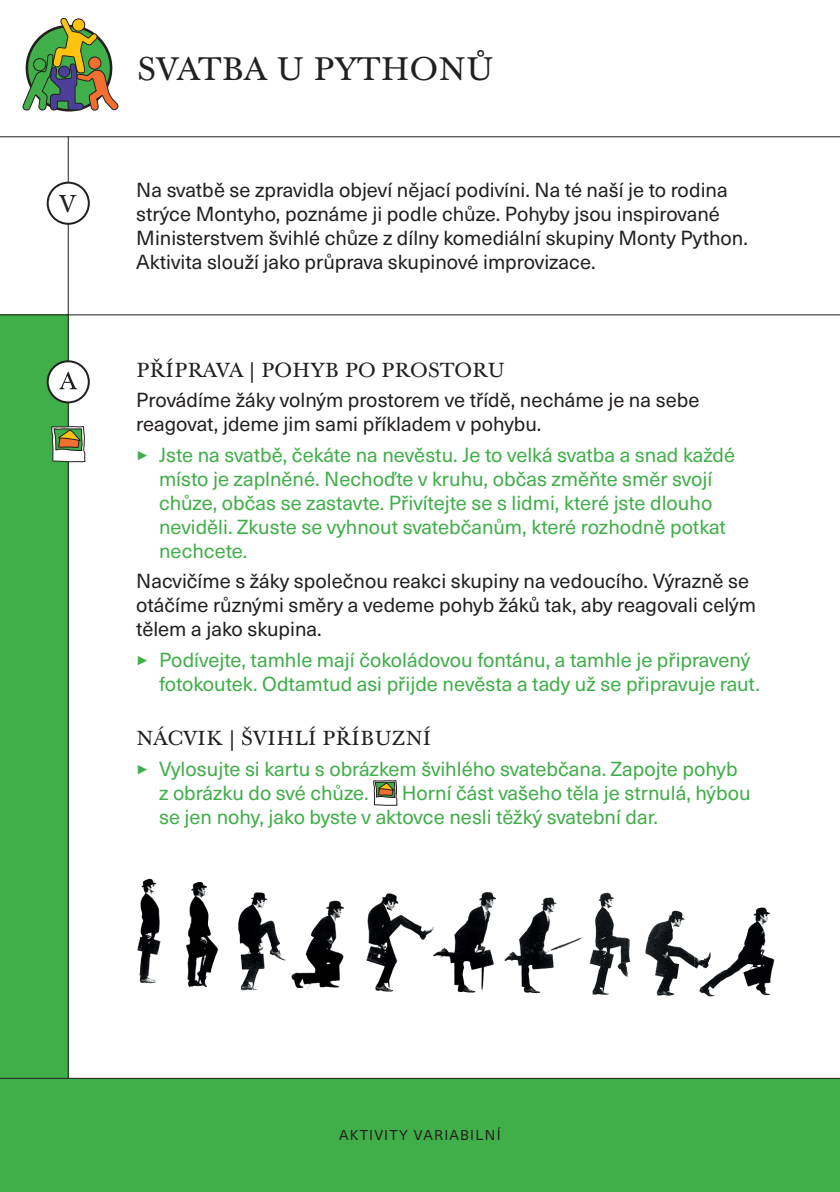
<style>
.page{position:relative;width:840px;height:1192px;background:#fff}
.page>*{position:absolute;margin:0;border:0;box-sizing:border-box;transform-origin:0 0}
.Hlavní_nadpis_16{font:32px "Baskerville 10 Pro";color:#231f20}
.Nadpis_12{font:24px "Baskerville 10 Pro";color:#231f20}
.Poznámky_10_Neue{font:20px/24px "Neue Haas Unica W1 G";color:#40ae49}
.Poznámky_10_Neue-2{font:20px/24px "Neue Haas Unica W1 G";color:#231f20}
.Nadpis_12-2{font:20px "Baskerville 10 Pro";color:#231f20}
.Nadpis_12-3{font:14px "Neue Haas Unica W1 G";letter-spacing:.08em;color:#231f20}
.s1{font-family:"Arial";font-size:13px}
</style>
<div class="page">
<div style="left:0;top:314px;width:68px;height:877px;background:#40ae49"></div>
<img style="left:137px;top:878px;width:638px;height:119px">
<hr style="left:0;top:136px;width:839px;height:1px;background:#231f20">
<hr style="left:0;top:314px;width:839px;height:1px;background:#231f20">
<svg style="left:373px;top:780px;width:24px;height:26px"></svg>
<hr style="left:68px;top:136px;width:1px;height:1055px;background:#231f20">
<div style="left:48px;top:183px;width:41px;height:41px;background:#fff;border-radius:50%"></div>
<div style="left:47px;top:182px;width:43px;height:43px;border:2px solid #231f20;border-radius:50%"></div>
<div style="left:48px;top:361px;width:41px;height:41px;background:#fff;border-radius:50%"></div>
<div style="left:47px;top:360px;width:43px;height:43px;border:2px solid #231f20;border-radius:50%"></div>
<svg style="left:59px;top:372px;width:18px;height:17px"></svg>
<div style="left:0;top:1077px;width:839px;height:114px;background:#40ae49"></div>
<hr style="left:0;top:1077px;width:839px;height:1px;background:#231f20">
<svg style="left:51px;top:412px;width:35px;height:59px"></svg>
<svg style="left:22px;top:17px;width:97px;height:95px"></svg>
<p class="Nadpis_12" style="left:59px;top:189px;width:18px">V</p>
<p class="Hlavní_nadpis_16" style="left:137px;top:49px;width:358px">SVATBA U PYTHONŮ</p>
<p class="Poznámky_10_Neue-2" style="left:136px;top:177px;width:613px">Na svatbě se zpravidla objeví nějací podivíni. Na té naší je to rodina strýce Montyho, poznáme ji podle chůze. Pohyby jsou inspirované Ministerstvem švihlé chůze z dílny komediální skupiny Monty Python.<br>Aktivita slouží jako průprava skupinové improvizace.</p>
<p class="Nadpis_12-2" style="left:136px;top:357px;width:370px">PŘÍPRAVA | POHYB PO PROSTORU</p>
<p class="Poznámky_10_Neue-2" style="left:136px;top:387px;width:564px">Provádíme žáky volným prostorem ve třídě, necháme je na sebe reagovat, jdeme jim sami příkladem v pohybu.</p>
<p class="Poznámky_10_Neue" style="left:159px;top:441px;width:577px;text-indent:-23px"><span class="s1">►</span> Jste na svatbě, čekáte na nevěstu. Je to velká svatba a snad každé místo je zaplněné. Nechoďte v kruhu, občas změňte směr svojí chůze, občas se zastavte. Přivítejte se s lidmi, které jste dlouho neviděli. Zkuste se vyhnout svatebčanům, které rozhodně potkat nechcete.</p>
<p class="Poznámky_10_Neue-2" style="left:136px;top:568px;width:621px">Nacvičíme s žáky společnou reakci skupiny na vedoucího. Výrazně se otáčíme různými směry a vedeme pohyb žáků tak, aby reagovali celým tělem a jako skupina.</p>
<p class="Poznámky_10_Neue" style="left:159px;top:646px;width:602px;text-indent:-23px"><span class="s1">►</span> Podívejte, tamhle mají čokoládovou fontánu, a tamhle je připravený fotokoutek. Odtamtud asi přijde nevěsta a tady už se připravuje raut.</p>
<p class="Nadpis_12-2" style="left:136px;top:726px;width:297px">NÁCVIK | ŠVIHLÍ PŘÍBUZNÍ</p>
<p class="Poznámky_10_Neue" style="left:159px;top:755px;width:580px;text-indent:-23px"><span class="s1">►</span> Vylosujte si kartu s obrázkem švihlého svatebčana. Zapojte pohyb z obrázku do své chůze.</p>
<p class="Poznámky_10_Neue" style="left:159px;top:779px;width:593px;text-indent:243px">Horní část vašeho těla je strnulá, hýbou se jen nohy, jako byste v aktovce nesli těžký svatební dar.</p>
<p class="Nadpis_12-3" style="left:339px;top:1124px;width:163px">AKTIVITY VARIABILNÍ</p>
</div>
